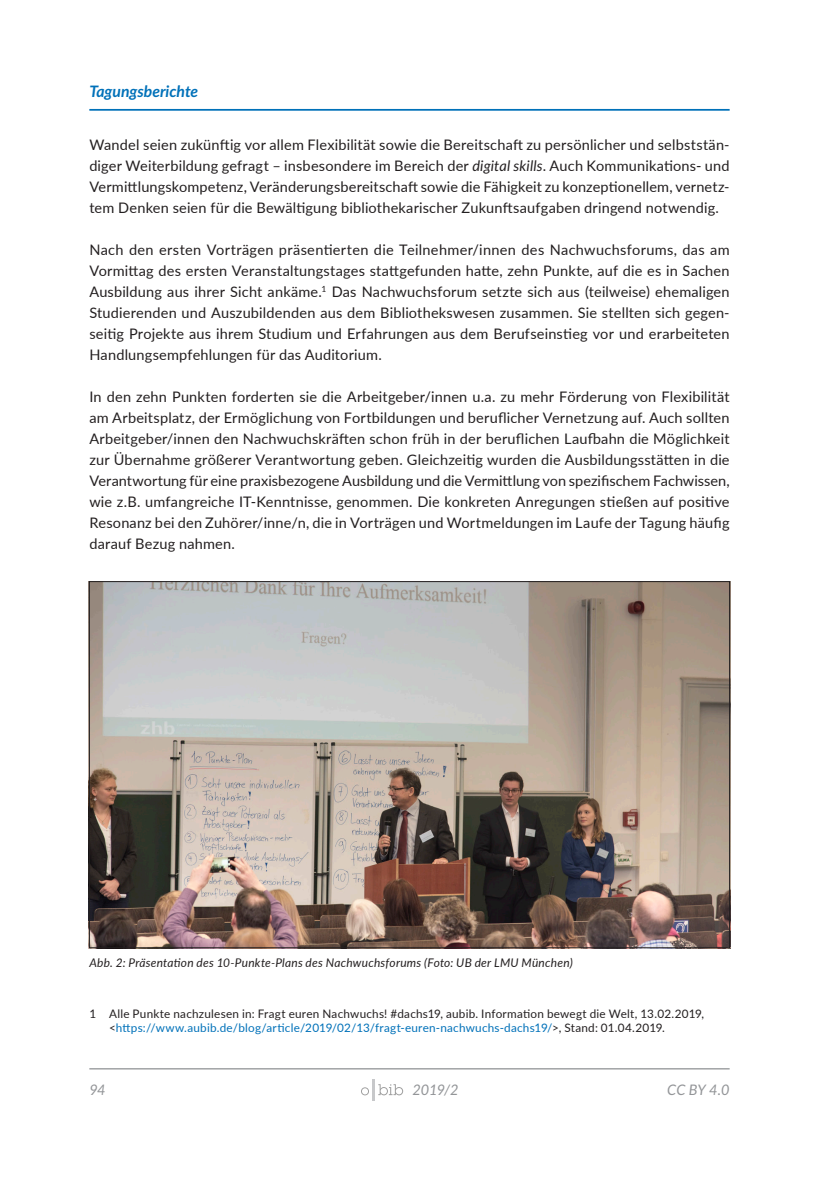
<style>
.page{position:relative;width:819px;height:1191px;background:#fff}
.page>*{position:absolute;margin:0;border:0;box-sizing:border-box;transform-origin:0 0}
.t1{font:italic 700 15.75px "Lato";color:#0071b9}
.t2{font:14.53px/21px "Lato";letter-spacing:.015em;color:#231f20;text-align:justify}
.t3{font:italic 14.53px "Lato";letter-spacing:-.015em;color:#939598}
.t4{font:11.9px "Lato Italic 2";letter-spacing:.02em;color:#231f20}
.t5{font:11.72px/14px "Lato";letter-spacing:.02em;color:#231f20}
.s1{font-style:italic}
.s2{font-family:"Lato Regular 2"}
.s3{color:#0071b9}
</style>
<div class="page">
<hr style="left:89px;top:1068px;width:640px;height:1px;background:#939598">
<hr style="left:372px;top:1079px;width:3px;height:21px;background:#c7c8ca">
<svg style="left:361px;top:1087px;width:8px;height:8px"></svg>
<svg style="left:378px;top:1084px;width:25px;height:11px"></svg>
<img style="left:91px;top:583px;width:637px;height:363px">
<hr style="left:89px;top:109px;width:640px;height:2px;background:#0071b9">
<p class="t1" style="left:89px;top:80px;width:110px">Tagungsberichte</p>
<p class="t2" style="left:89px;top:134px;width:641px">Wandel seien zukünftig vor allem Flexibilität sowie die Bereitschaft zu persönlicher und selbststän&shy;diger Weiterbildung gefragt – insbesondere im Bereich der <span class="s1">digital skills</span>. Auch Kommunikations- und Vermittlungskompetenz, Veränderungsbereitschaft sowie die Fähigkeit zu konzeptionellem, vernetz&shy;tem Denken seien für die Bewältigung bibliothekarischer Zukunftsaufgaben dringend notwendig.</p>
<p class="t2" style="left:89px;top:239px;width:641px">Nach den ersten Vorträgen präsentierten die Teilnehmer/innen des Nachwuchsforums, das am Vormittag des ersten Veranstaltungstages stattgefunden hatte, zehn Punkte, auf die es in Sachen Ausbildung aus ihrer Sicht ankäme.<sup>1</sup> Das Nachwuchsforum setzte sich aus (teilweise) ehemaligen Studierenden und Auszubildenden aus dem Bibliothekswesen zusammen. Sie stellten sich gegen&shy;seitig Projekte aus ihrem Studium und Erfahrungen aus dem Berufseinstieg vor und erarbeiteten Handlungsempfehlungen für das Auditorium.</p>
<p class="t2" style="left:89px;top:386px;width:641px">In den zehn Punkten forderten sie die Arbeitgeber/innen u.a. zu mehr Förderung von Flexibilität am Arbeitsplatz, der Ermöglichung von Fortbildungen und beruflicher Vernetzung auf. Auch sollten Arbeitgeber/innen den Nachwuchskräften schon früh in der beruflichen Laufbahn die Möglichkeit zur Übernahme größerer Verantwortung geben. Gleichzeitig wurden die Ausbildungsstätten in die Verantwortung für eine praxisbezogene Ausbildung und die Vermittlung von spezifischem Fachwissen, wie z.B. umfangreiche IT-Kenntnisse, genommen. Die konkreten Anregungen stießen auf positive Resonanz bei den Zuhörer/inne/n, die in Vorträgen und Wortmeldungen im Laufe der Tagung häufig darauf Bezug nahmen.</p>
<p class="t4" style="left:89px;top:954px;width:485px">Abb. 2: Präsentation des 10-Punkte-Plans des Nachwuchsforums (Foto: UB der LMU München)</p>
<p class="t5" style="left:109px;top:1006px;width:596px;text-indent:-20px">1 Alle Punkte nachzulesen in: Fragt euren Nachwuchs! #dachs19, aubib. Information bewegt die Welt, 13.02.2019, <span class="s2">&lt;</span><span class="s3">https://www.aubib.de/blog/article/2019/02/13/fragt-euren-nachwuchs-dachs19/</span>&gt;, Stand: 01.04.2019.</p>
<p class="t3" style="left:89px;top:1079px;width:18px">94</p>
<p class="t3" style="left:412px;top:1079px;width:47px">2019/2</p>
<p class="t3" style="left:667px;top:1079px;width:64px">CC BY 4.0</p>
</div>
